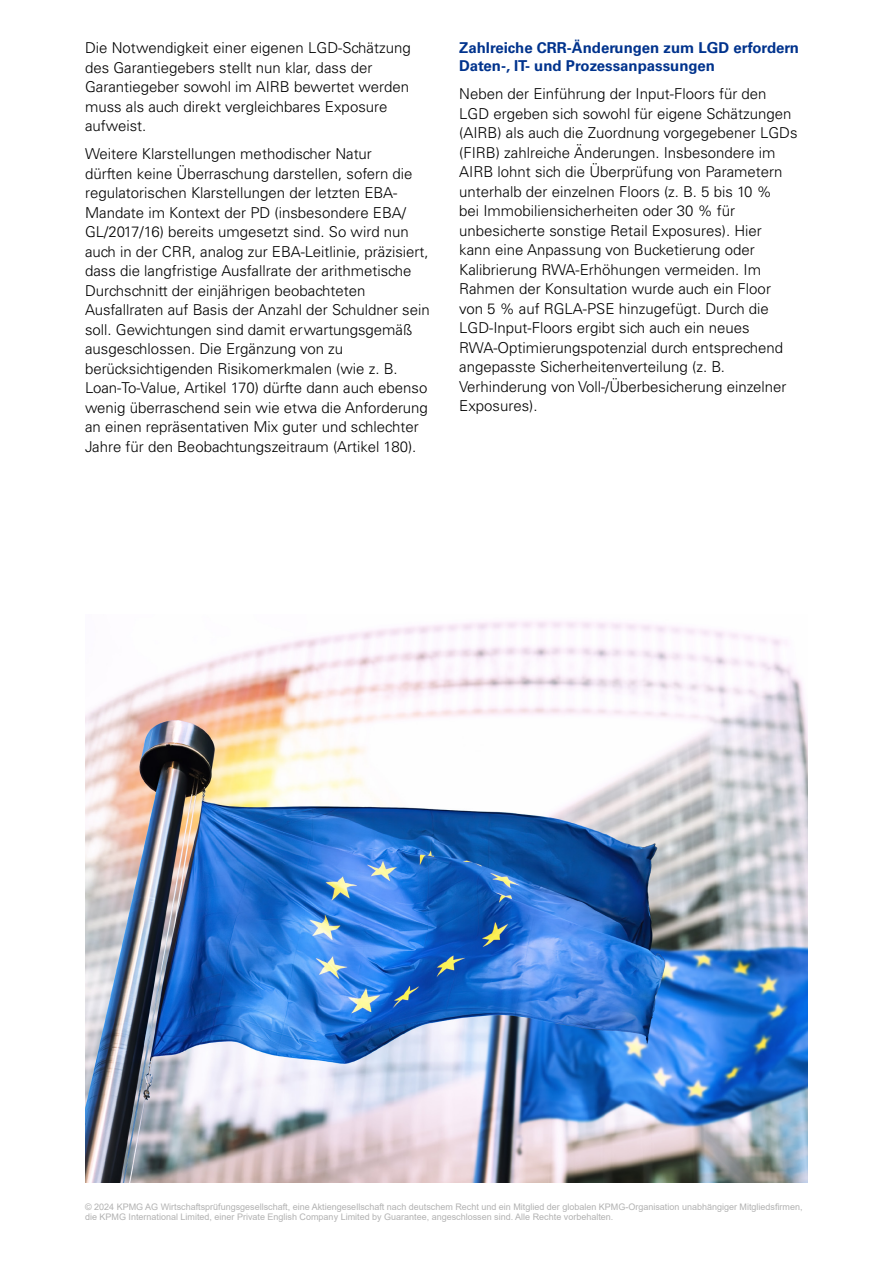
<style>
.page{position:relative;width:893px;height:1263px;background:#fff}
.page>*{position:absolute;margin:0;border:0;box-sizing:border-box;transform-origin:0 0}
.Body_copy{font:300 15px/19.5px "Univers LT Std";color:#000}
.Subheading{font:700 15px/18px "Univers LT Std";color:#00338d}
.t1{font:9px/10.8px "Arial";color:#b2b2b2}
</style>
<div class="page">
<img style="left:85px;top:620px;width:723px;height:562px">
<p class="Body_copy" style="left:85px;top:38px;width:327px">Die Notwendigkeit einer eigenen LGD-Schätzung des Garantiegebers stellt nun klar, dass der Garantiegeber sowohl im AIRB bewertet werden muss als auch direkt vergleichbares Exposure aufweist.</p>
<p class="Body_copy" style="left:85px;top:144px;width:346px">Weitere Klarstellungen methodischer Natur<br>dürften keine Überraschung darstellen, sofern die regulatorischen Klarstellungen der letzten EBA-Mandate im Kontext der PD (insbesondere EBA/ GL/2017/16) bereits umgesetzt sind. So wird nun auch in der CRR, analog zur EBA-Leitlinie, präzisiert, dass die langfristige Ausfallrate der arithmetische Durchschnitt der einjährigen beobachteten Ausfallraten auf Basis der Anzahl der Schuldner sein soll. Gewichtungen sind damit erwartungsgemäß ausgeschlossen. Die Ergänzung von zu berücksichtigenden Risikomerkmalen (wie z. B.<br>Loan-To-Value, Artikel 170) dürfte dann auch ebenso wenig überraschend sein wie etwa die Anforderung an einen repräsentativen Mix guter und schlechter Jahre für den Beobachtungszeitraum (Artikel 180).</p>
<p class="Subheading" style="left:459px;top:39px;width:341px">Zahlreiche CRR-Änderungen zum LGD erfordern<br>Daten-, IT- und Prozessanpassungen</p>
<p class="Body_copy" style="left:459px;top:84px;width:340px">Neben der Einführung der Input-Floors für den LGD ergeben sich sowohl für eigene Schätzungen (AIRB) als auch die Zuordnung vorgegebener LGDs (FIRB) zahlreiche Änderungen. Insbesondere im AIRB lohnt sich die Überprüfung von Parametern unterhalb der einzelnen Floors (z. B. 5 bis 10 %<br>bei Immobiliensicherheiten oder 30 % für unbesicherte sonstige Retail Exposures). Hier<br>kann eine Anpassung von Bucketierung oder Kalibrierung RWA-Erhöhungen vermeiden. Im Rahmen der Konsultation wurde auch ein Floor von 5 % auf RGLA-PSE hinzugefügt. Durch die LGD-Input-Floors ergibt sich auch ein neues RWA-Optimierungspotenzial durch entsprechend angepasste Sicherheitenverteilung (z. B.<br>Verhinderung von Voll-/Überbesicherung einzelner Exposures).</p>
<p class="t1" style="left:85px;top:1201px;width:719px">© 2024 KPMG AG Wirtschaftsprüfungsgesellschaft, eine Aktiengesellschaft nach deutschem Recht und ein Mitglied der globalen KPMG-Organisation unabhängiger Mitgliedsfirmen, die KPMG International Limited, einer Private English Company Limited by Guarantee, angeschlossen sind. Alle Rechte vorbehalten.</p>
</div>
